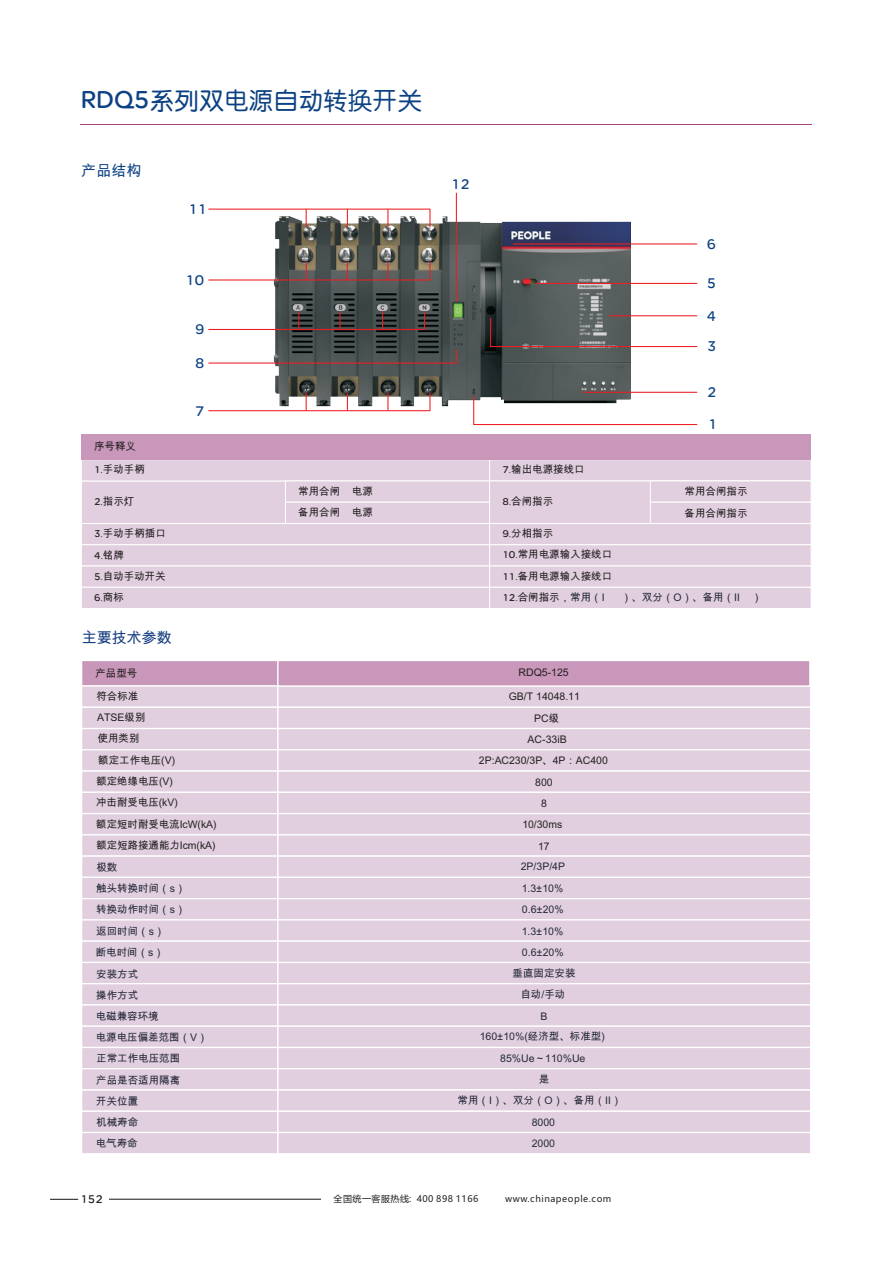
<style>
.page{position:relative;width:893px;height:1263px;background:#fff}
.page>*{position:absolute;margin:0;border:0;box-sizing:border-box;transform-origin:0 0}
.t1{font:24.75px "H Ye 3 gj";color:#0c4283}
.t2{font:15px "SE Optimist";color:#0c4283}
.t3{font:15px "Arial Unicode MS";color:#153c80}
.t4{font:15px "Arial Unicode MS";color:#0c4283}
.t5{font:12px "SE Optimist";color:#231f20}
.t6{font:10.5px/21.3px "Arial Unicode MS";color:#231f20}
.t7{font:10.5px/21.3px "Arial Unicode MS";color:#242838}
.t8{font:9px "Microsoft Ya Hei";letter-spacing:.06em;color:#231f20}
.s1{font-family:"SE Optimist";font-size:26.25px}
.s2{font-family:"SE Optimist"}
.s3{font-family:"Adobe Fangsong Std"}
.s4{color:#242838}
</style>
<div class="page">
<img style="left:273px;top:216px;width:357px;height:190px">
<svg style="left:473px;top:391px;width:225px;height:35px"></svg>
<svg style="left:489px;top:315px;width:209px;height:33px"></svg>
<svg style="left:512px;top:243px;width:186px;height:2px"></svg>
<svg style="left:534px;top:282px;width:164px;height:2px"></svg>
<svg style="left:208px;top:304px;width:222px;height:26px"></svg>
<svg style="left:208px;top:391px;width:223px;height:21px"></svg>
<svg style="left:208px;top:261px;width:223px;height:20px"></svg>
<svg style="left:208px;top:208px;width:223px;height:20px"></svg>
<svg style="left:208px;top:348px;width:249px;height:16px"></svg>
<svg style="left:455px;top:192px;width:2px;height:111px"></svg>
<div style="left:489px;top:459px;width:322px;height:22px;background:#e1cfdf;border:1px solid #fff"></div>
<div style="left:489px;top:523px;width:322px;height:22px;background:#e1cfdf"></div>
<div style="left:489px;top:544px;width:322px;height:22px;background:#e1cfdf;border:1px solid #fff"></div>
<div style="left:489px;top:566px;width:322px;height:21px;background:#e1cfdf;border:1px solid #fff"></div>
<div style="left:489px;top:587px;width:322px;height:22px;background:#e1cfdf;border:1px solid #fff"></div>
<svg style="left:81px;top:459px;width:409px;height:150px;background:#e2d1e0"></svg>
<div style="left:82px;top:434px;width:729px;height:26px;background:#c997ba"></div>
<div style="left:489px;top:481px;width:322px;height:43px;background:#e1cfdf;border:1px solid #fff"></div>
<div style="left:650px;top:481px;width:161px;height:21px;background:#e1cfdf;border:1px solid #fff"></div>
<div style="left:650px;top:502px;width:161px;height:22px;background:#e1cfdf;border:1px solid #fff"></div>
<svg style="left:82px;top:661px;width:728px;height:492px;background:#e1cfdf"></svg>
<hr style="left:109px;top:1199px;width:212px;height:1px;background:#231f20">
<svg style="left:50px;top:1199px;width:28px;height:1px"></svg>
<hr style="left:81px;top:124px;width:731px;height:1px;background:#a54586">
<h1 class="t1" style="left:81px;top:88px;width:343px"><span class="s1">RDQ5</span>系列双电源自动转换开关</h1>
<h2 class="t4" style="left:81px;top:165px;width:62px">产品结构</h2>
<h2 class="t2" style="left:188px;top:201px;width:20px">11</h2>
<p class="t6" style="left:94px;top:437px;width:43px">序号释义</p>
<p class="t6" style="left:94px;top:460px;width:52px"><span class="s2">1</span><span class="s3">.</span>手动手柄</p>
<p class="t6" style="left:94px;top:492px;width:42px"><span class="s2">2</span><span class="s3">.</span>指示灯</p>
<p class="t6" style="left:94px;top:524px;width:73px"><span class="s2">3</span><span class="s3">.</span>手动手柄插口<br><span class="s2">4</span><span class="s3">.</span>铭牌</p>
<p class="t6" style="left:94px;top:566px;width:73px"><span class="s2">5</span><span class="s3">.</span>自动手动开关<br><span class="s2">6</span><span class="s3">.</span>商标</p>
<h2 class="t2" style="left:185px;top:271px;width:20px">10</h2>
<h2 class="t2" style="left:195px;top:321px;width:11px">9</h2>
<h2 class="t2" style="left:195px;top:355px;width:11px">8</h2>
<h2 class="t2" style="left:195px;top:402px;width:11px">7</h2>
<h2 class="t3" style="left:82px;top:632px;width:91px">主要技术参数</h2>
<p class="t6" style="left:95px;top:663px;width:43px">产品型号</p>
<p class="t6" style="left:96px;top:687px;width:122px">符合标准<br>ATSE级别<br>使用类别<br>额定工作电压(V)<br>额定绝缘电压(V)<br>冲击耐受电压(kV)<br>额定短时耐受电流IcW(kA)额定短路接通能力Icm(kA)</p>
<p class="t7" style="left:96px;top:857px;width:114px">极数<br>触头转换时间（s）<br>转换动作时间（s）<br>返回时间（s）<br>断电时间（s）<br>安装方式<br>操作方式<br>电磁兼容环境<br>电源电压偏差范围（V）正常工作电压范围<br>产品是否适用隔离<br>开关位置<br>机械寿命<br>电气寿命</p>
<p class="t6" style="left:298px;top:481px;width:76px">常用合闸 电源备用合闸 电源</p>
<h2 class="t2" style="left:451px;top:175px;width:20px">12</h2>
<h2 class="t2" style="left:707px;top:235px;width:11px">6</h2>
<h2 class="t2" style="left:707px;top:275px;width:11px">5</h2>
<h2 class="t2" style="left:707px;top:307px;width:11px">4</h2>
<h2 class="t2" style="left:707px;top:338px;width:11px">3</h2>
<h2 class="t2" style="left:707px;top:384px;width:11px">2</h2>
<h2 class="t2" style="left:708px;top:416px;width:11px">1</h2>
<p class="t6" style="left:502px;top:460px;width:84px"><span class="s2">7</span><span class="s3">.</span>输出电源接线口</p>
<p class="t6" style="left:502px;top:492px;width:52px"><span class="s2">8</span><span class="s3">.</span>合闸指示</p>
<p class="t6" style="left:685px;top:481px;width:64px;line-height:22.2px">常用合闸指示备用合闸指示</p>
<p class="t6" style="left:502px;top:524px;width:111px"><span class="s2">9</span><span class="s3">.</span>分相指示<br><span class="s2">10</span><span class="s3">.</span>常用电源输入接线口<br><span class="s2">11</span><span class="s3">.</span>备用电源输入接线口<br><span class="s2">12</span><span class="s3">.</span>合闸指示，<span class="s4">常用（Ⅰ</span></p>
<p class="t7" style="left:621px;top:587px;width:142px">）、双分（O）、备用（Ⅱ ）</p>
<p class="t6" style="left:519px;top:663px;width:52px">RDQ5-125</p>
<p class="t6" style="left:509px;top:686px;width:73px;text-align:center">GB/T 14048.11<br>PC级<br>AC-33iB</p>
<p class="t6" style="left:479px;top:750px;width:130px;text-align:center">2P:AC230/3P、4P：AC400<br>800<br>8<br>10/30ms</p>
<p class="t6" style="left:538px;top:836px;width:13px">17</p>
<p class="t7" style="left:480px;top:857px;width:127px;text-align:center">2P/3P/4P<br>1.3±10%<br>0.6±20%<br>1.3±10%<br>0.6±20%<br>垂直固定安装<br>自动/手动<br>B<br>160±10%(经济型、标准型)<br>85%Ue～110%Ue</p>
<p class="t7" style="left:539px;top:1069px;width:12px">是</p>
<p class="t7" style="left:458px;top:1091px;width:165px">常用（Ⅰ）、双分（O）、备用（Ⅱ）</p>
<p class="t7" style="left:532px;top:1112px;width:25px">8000</p>
<p class="t7" style="left:532px;top:1134px;width:25px">2000</p>
<p class="t5" style="left:80px;top:1192px;width:24px">152</p>
<p class="t8" style="left:333px;top:1194px;width:147px">全国统一客服热线: 400 898 1166</p>
<p class="t8" style="left:505px;top:1194px;width:108px">www.chinapeople.com</p>
</div>
